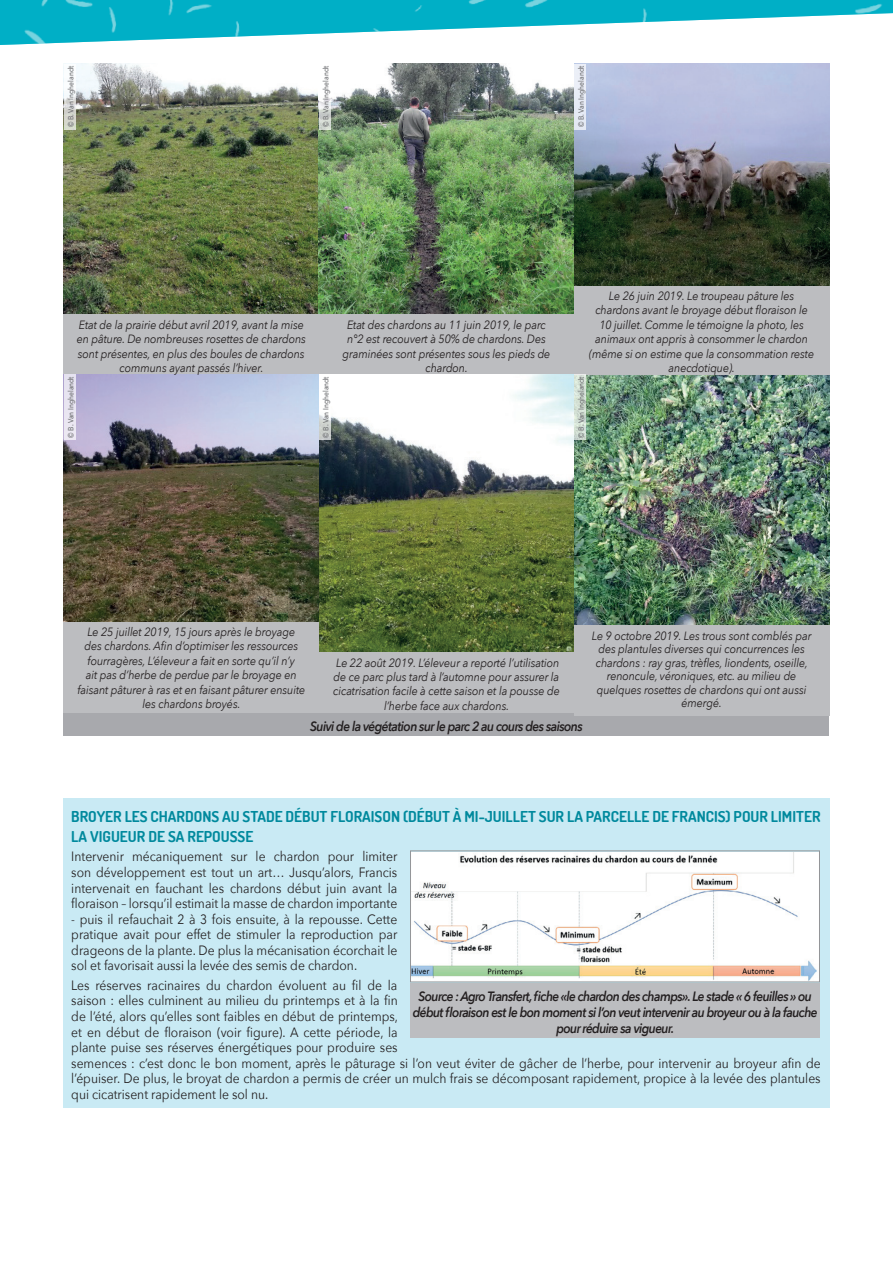
<style>
.page{position:relative;width:893px;height:1263px;background:#fff}
.page>*{position:absolute;margin:0;border:0;box-sizing:border-box;transform-origin:0 0}
.t1{font:700 15px/19.8px "Dosis";color:#00899d}
.t2{font:13.5px/15.5px "Avenir Next";color:#231f20;text-align:justify;scale:.9 1}
.t3{font:italic 600 13.5px/16.2px "Avenir Next";letter-spacing:-.05em;color:#231f20;text-align:center;scale:.9 1}
.t4{font:italic 12px/14.4px "Avenir Next";letter-spacing:-.01em;color:#231f20;text-align:center;scale:.9 1}
.t5{font:500 7.5px "Avenir Next";color:#6c6d70;scale:.9 1}
</style>
<div class="page">
<div style="left:63px;top:798px;width:766px;height:309px;background:#c9eaf4"></div>
<img style="left:319px;top:374px;width:255px;height:278px">
<img style="left:574px;top:374px;width:255px;height:251px">
<img style="left:0;top:0;width:893px;height:45px">
<img style="left:64px;top:64px;width:765px;height:251px">
<div style="left:319px;top:652px;width:255px;height:63px;background:#bcbdc0"></div>
<svg style="left:64px;top:64px;width:12px;height:66px"></svg>
<svg style="left:319px;top:64px;width:12px;height:66px"></svg>
<img style="left:64px;top:374px;width:255px;height:248px">
<div style="left:574px;top:64px;width:12px;height:66px;background:#e8ebf5"></div>
<div style="left:64px;top:622px;width:255px;height:93px;background:#bcbdc0"></div>
<div style="left:64px;top:315px;width:255px;height:59px;background:#bcbdc0"></div>
<div style="left:574px;top:286px;width:255px;height:88px;background:#bcbdc0"></div>
<div style="left:319px;top:315px;width:255px;height:59px;background:#bcbdc0"></div>
<div style="left:64px;top:374px;width:12px;height:66px;background:#e9e5f1"></div>
<svg style="left:319px;top:374px;width:12px;height:66px"></svg>
<svg style="left:574px;top:374px;width:12px;height:66px"></svg>
<img style="left:412px;top:852px;width:406px;height:128px">
<div style="left:410px;top:850px;width:410px;height:132px;border:1px solid #939598"></div>
<div style="left:410px;top:983px;width:410px;height:54px;background:#bcbdc0"></div>
<div style="left:64px;top:713px;width:765px;height:22px;background:#a8a9ad"></div>
<div style="left:574px;top:625px;width:255px;height:90px;background:#bcbdc0"></div>
<p class="t5" style="left:64px;top:127px;width:70px;rotate:-90deg">© B. Van Inghelandt</p>
<p class="t5" style="left:320px;top:127px;width:70px;rotate:-90deg">© B. Van Inghelandt</p>
<p class="t5" style="left:575px;top:127px;width:70px;rotate:-90deg">© B. Van Inghelandt</p>
<p class="t4" style="left:589px;top:288px;width:252px">Le 26 juin 2019. Le troupeau pâture les chardons avant le broyage début floraison le 10 juillet. Comme le témoigne la photo, les animaux ont appris à consommer le chardon (même si on estime que la consommation reste anecdotique).</p>
<p class="t4" style="left:77px;top:317px;width:256px">Etat de la prairie début avril 2019, avant la mise en pâture. De nombreuses rosettes de chardons sont présentes, en plus des boules de chardons communs ayant passés l’hiver.</p>
<p class="t4" style="left:343px;top:317px;width:232px">Etat des chardons au 11 juin 2019, le parc n°2 est recouvert à 50% de chardons. Des graminées sont présentes sous les pieds de chardon.</p>
<p class="t5" style="left:64px;top:438px;width:70px;rotate:-90deg">© B. Van Inghelandt</p>
<p class="t5" style="left:320px;top:438px;width:70px;rotate:-90deg">© B. Van Inghelandt</p>
<p class="t5" style="left:575px;top:438px;width:70px;rotate:-90deg">© B. Van Inghelandt</p>
<p class="t4" style="left:77px;top:624px;width:255px">Le 25 juillet 2019, 15 jours après le broyage des chardons. Afin d’optimiser les ressources fourragères, L’éleveur a fait en sorte qu’il n’y<br>ait pas d’herbe de perdue par le broyage en faisant pâturer à ras et en faisant pâturer ensuite les chardons broyés.</p>
<p class="t4" style="left:333px;top:655px;width:253px">Le 22 août 2019. L’éleveur a reporté l’utilisation de ce parc plus tard à l’automne pour assurer la cicatrisation facile à cette saison et la pousse de l’herbe face aux chardons.</p>
<p class="t3" style="left:310px;top:718px;width:304px">Suivi de la végétation sur le parc 2 au cours des saisons</p>
<p class="t4" style="left:592px;top:628px;width:245px;line-height:13.5px">Le 9 octobre 2019. Les trous sont comblés par des plantules diverses qui concurrences les chardons : ray gras, trèfles, liondents, oseille, renoncule, véroniques, etc. au milieu de quelques rosettes de chardons qui ont aussi émergé.</p>
<p class="t1" style="left:71px;top:806px;width:751px">BROYER LES CHARDONS AU STADE DÉBUT FLORAISON (DÉBUT À MI-JUILLET SUR LA PARCELLE DE FRANCIS) POUR LIMITER<br>LA VIGUEUR DE SA REPOUSSE</p>
<p class="t2" style="left:71px;top:848px;width:364px">Intervenir mécaniquement sur le chardon pour limiter son développement est tout un art… Jusqu’alors, Francis intervenait en fauchant les chardons début juin avant la floraison – lorsqu’il estimait la masse de chardon importante</p>
<p class="t2" style="left:71px;top:910px;width:364px">- puis il refauchait 2 à 3 fois ensuite, à la repousse. Cette pratique avait pour effet de stimuler la reproduction par drageons de la plante. De plus la mécanisation écorchait le sol et favorisait aussi la levée des semis de chardon.</p>
<p class="t2" style="left:71px;top:977px;width:834px;text-align:left">Les réserves racinaires du chardon évoluent au fil de la<br>saison : elles culminent au milieu du printemps et à la fin<br>de l’été, alors qu’elles sont faibles en début de printemps,<br>et en début de floraison (voir figure). A cette période, la<br>plante puise ses réserves énergétiques pour produire ses<br>semences : c’est donc le bon moment, après le pâturage si l’on veut éviter de gâcher de l’herbe, pour intervenir au broyeur afin de l’épuiser. De plus, le broyat de chardon a permis de créer un mulch frais se décomposant rapidement, propice à la levée des plantules qui cicatrisent rapidement le sol nu.</p>
<p class="t3" style="left:413px;top:987px;width:451px">Source : Agro Transfert, fiche «le chardon des champs». Le stade « 6 feuilles » ou début floraison est le bon moment si l’on veut intervenir au broyeur ou à la fauche pour réduire sa vigueur.</p>
</div>
